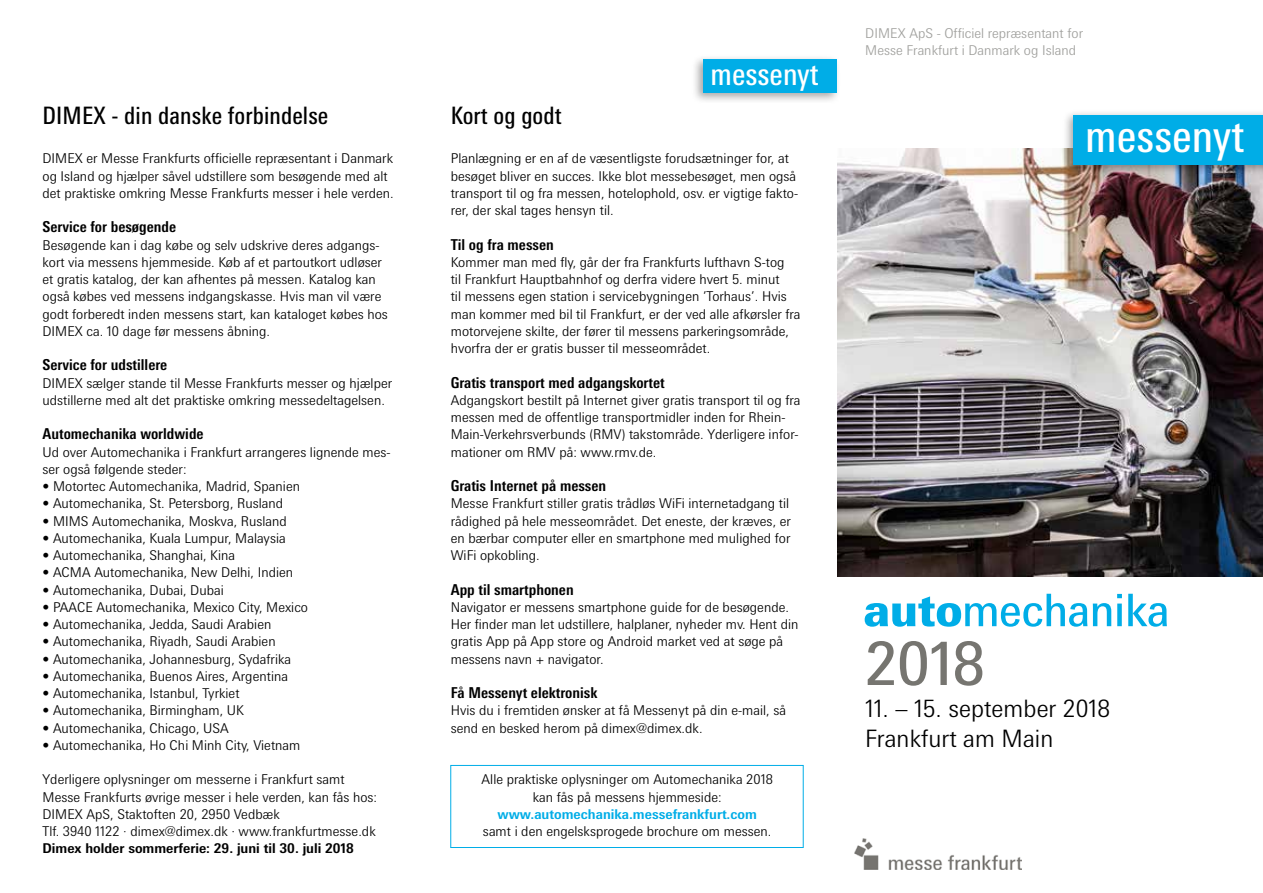
<style>
.page{position:relative;width:1263px;height:893px;background:#fff}
.page>*{position:absolute;margin:0;border:0;box-sizing:border-box;transform-origin:0 0}
.t1{font:60.15px "Messe Univers";color:#767570}
.t2{font:condensed 45.15px "Messe Univers";color:#fff}
.t3{font:condensed 30.6px "Messe Univers";color:#fff}
.t4{font:condensed 24px "Messe Univers";letter-spacing:.005em;color:#000}
.t5{font:300 24px/30px "Messe Univers";color:#000}
.t6{font:700 condensed 15px "Messe Univers";color:#000}
.t7{font:300 13.5px/17.2px "Messe Univers";color:#000}
.t8{font:300 13.5px/16.5px "Messe Univers";color:#a0a09d}
.t9{font:700 13.5px "Messe Univers";color:#000}
.t10{font:700 13.5px "Messe Univers";color:#00ade7}
</style>
<div class="page">
<div style="left:450px;top:765px;width:353px;height:83px;background:#fff;border:1px solid #00ade7"></div>
<img style="left:838px;top:149px;width:425px;height:427px">
<div style="left:1062px;top:109px;width:201px;height:67px;background:#000;opacity:.35"></div>
<div style="left:1074px;top:115px;width:189px;height:50px;background:#00ade7"></div>
<div style="left:691px;top:54px;width:151px;height:50px;background:#000;opacity:.35"></div>
<div style="left:703px;top:60px;width:133px;height:33px;background:#00ade7"></div>
<img style="left:855px;top:838px;width:167px;height:32px">
<svg style="left:865px;top:594px;width:222px;height:33px"></svg>
<svg style="left:1093px;top:603px;width:18px;height:23px"></svg>
<svg style="left:1117px;top:594px;width:5px;height:32px"></svg>
<svg style="left:1128px;top:594px;width:39px;height:33px"></svg>
<h3 class="t4" style="left:43px;top:101px;width:287px">DIMEX - din danske forbindelse</h3>
<h3 class="t4" style="left:451px;top:101px;width:112px">Kort og godt</h3>
<h3 class="t3" style="left:711px;top:55px;width:110px">messenyt</h3>
<p class="t7" style="left:43px;top:150px;width:353px">DIMEX er Messe Frankfurts officielle repræsentant i Danmark og Island og hjælper såvel udstillere som besøgende med alt det praktiske omkring Messe Frankfurts messer i hele verden.</p>
<p class="t6" style="left:43px;top:218px;width:135px">Service for besøgende</p>
<p class="t7" style="left:43px;top:236px;width:347px">Besøgende kan i dag købe og selv udskrive deres adgangs&shy;kort via messens hjemmeside. Køb af et partoutkort udløser et gratis katalog, der kan afhentes på messen. Katalog kan også købes ved messens indgangskasse. Hvis man vil være godt forberedt inden messens start, kan kataloget købes hos DIMEX ca. 10 dage før messens åbning.</p>
<p class="t6" style="left:43px;top:356px;width:126px">Service for udstillere</p>
<p class="t7" style="left:43px;top:374px;width:351px">DIMEX sælger stande til Messe Frankfurts messer og hjælper udstillerne med alt det praktiske omkring messedeltagelsen.</p>
<p class="t6" style="left:43px;top:425px;width:163px">Automechanika worldwide</p>
<p class="t7" style="left:43px;top:443px;width:350px">Ud over Automechanika i Frankfurt arrangeres lignende mes&shy;ser også følgende steder:</p>
<p class="t7" style="left:43px;top:477px;width:259px">• Motortec Automechanika, Madrid, Spanien</p>
<p class="t7" style="left:43px;top:495px;width:242px">• Automechanika, St. Petersborg, Rusland</p>
<p class="t7" style="left:43px;top:512px;width:246px">• MIMS Automechanika, Moskva, Rusland</p>
<p class="t7" style="left:43px;top:529px;width:245px">• Automechanika, Kuala Lumpur, Malaysia</p>
<p class="t7" style="left:43px;top:546px;width:194px">• Automechanika, Shanghai, Kina</p>
<p class="t7" style="left:43px;top:564px;width:252px">• ACMA Automechanika, New Delhi, Indien</p>
<p class="t7" style="left:43px;top:581px;width:183px">• Automechanika, Dubai, Dubai</p>
<p class="t7" style="left:43px;top:598px;width:267px">• PAACE Automechanika, Mexico City, Mexico</p>
<p class="t7" style="left:43px;top:615px;width:230px">• Automechanika, Jedda, Saudi Arabien</p>
<p class="t7" style="left:43px;top:633px;width:235px">• Automechanika, Riyadh, Saudi Arabien</p>
<p class="t7" style="left:43px;top:650px;width:250px">• Automechanika, Johannesburg, Sydafrika</p>
<p class="t7" style="left:43px;top:667px;width:247px">• Automechanika, Buenos Aires, Argentina</p>
<p class="t7" style="left:43px;top:684px;width:199px">• Automechanika, Istanbul, Tyrkiet</p>
<p class="t7" style="left:43px;top:702px;width:203px">• Automechanika, Birmingham, UK</p>
<p class="t7" style="left:43px;top:719px;width:188px">• Automechanika, Chicago, USA</p>
<p class="t7" style="left:43px;top:736px;width:259px">• Automechanika, Ho Chi Minh City, Vietnam</p>
<p class="t7" style="left:43px;top:771px;width:336px">Yderligere oplysninger om messerne i Frankfurt samt Messe Frankfurts øvrige messer i hele verden, kan fås hos:<br>DIMEX ApS, Staktoften 20, 2950 Vedbæk<br>Tlf. 3940 1122 · dimex@dimex.dk · www.frankfurtmesse.dk</p>
<p class="t9" style="left:43px;top:840px;width:313px">Dimex holder sommerferie: 29. juni til 30. juli 2018</p>
<p class="t7" style="left:451px;top:150px;width:349px">Planlægning er en af de væsentligste forudsætninger for, at besøget bliver en succes. Ikke blot messebesøget, men også transport til og fra messen, hotelophold, osv. er vigtige fakto&shy;rer, der skal tages hensyn til.</p>
<p class="t6" style="left:451px;top:235px;width:105px">Til og fra messen</p>
<p class="t7" style="left:451px;top:253px;width:351px">Kommer man med fly, går der fra Frankfurts lufthavn S-tog<br>til Frankfurt Hauptbahnhof og derfra videre hvert 5. minut<br>til messens egen station i servicebygningen ’Torhaus’. Hvis man kommer med bil til Frankfurt, er der ved alle afkørsler fra motorvejene skilte, der fører til messens parkeringsområde, hvorfra der er gratis busser til messeområdet.</p>
<p class="t6" style="left:451px;top:373px;width:216px">Gratis transport med adgangskortet</p>
<p class="t7" style="left:451px;top:391px;width:351px">Adgangskort bestilt på Internet giver gratis transport til og fra messen med de offentlige transportmidler inden for Rhein-Main-Verkehrsverbunds (RMV) takstområde. Yderligere infor&shy;mationer om RMV på: www.rmv.de.</p>
<p class="t6" style="left:451px;top:476px;width:157px">Gratis Internet på messen</p>
<p class="t7" style="left:451px;top:495px;width:342px">Messe Frankfurt stiller gratis trådløs WiFi internetadgang til rådighed på hele messeområdet. Det eneste, der kræves, er en bærbar computer eller en smartphone med mulighed for WiFi opkobling.</p>
<p class="t6" style="left:451px;top:580px;width:124px">App til smartphonen</p>
<p class="t7" style="left:451px;top:598px;width:349px">Navigator er messens smartphone guide for de besøgende.<br>Her finder man let udstillere, halplaner, nyheder mv. Hent din gratis App på App store og Android market ved at søge på messens navn + navigator.</p>
<p class="t6" style="left:451px;top:683px;width:148px">Få Messenyt elektronisk</p>
<p class="t7" style="left:451px;top:702px;width:337px">Hvis du i fremtiden ønsker at få Messenyt på din e-mail, så send en besked herom på dimex@dimex.dk.</p>
<p class="t7" style="left:482px;top:771px;width:293px;text-align:center">Alle praktiske oplysninger om Automechanika 2018 kan fås på messens hjemmeside:</p>
<p class="t10" style="left:497px;top:806px;width:261px">www.automechanika.messefrankfurt.com</p>
<p class="t7" style="left:483px;top:822px;width:290px">samt i den engelsksprogede brochure om messen.</p>
<p class="t8" style="left:865px;top:25px;width:219px">DIMEX ApS - Officiel repræsentant for<br>Messe Frankfurt i Danmark og Island</p>
<h2 class="t2" style="left:1085px;top:108px;width:160px">messenyt</h2>
<h1 class="t1" style="left:865px;top:626px;width:122px">2018</h1>
<h3 class="t5" style="left:865px;top:693px;width:247px">11. – 15. september 2018<br>Frankfurt am Main</h3>
</div>
